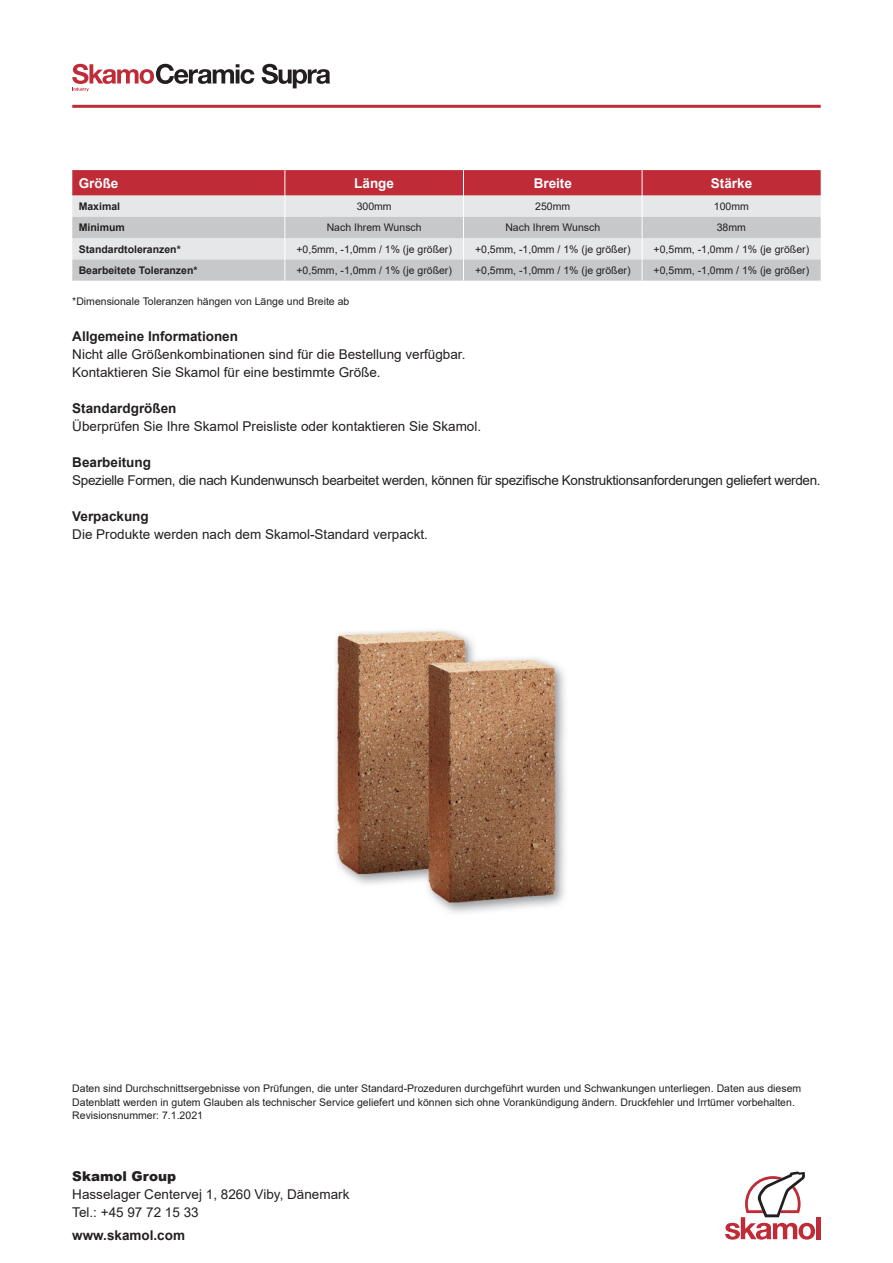
<style>
.page{position:relative;width:893px;height:1263px;background:#fff}
.page>*{position:absolute;margin:0;border:0;box-sizing:border-box;transform-origin:0 0}
.t1{font:13.5px/18px "Arial";color:#231f20}
.t2{font:13.5px "Arial";letter-spacing:-.025em;color:#231f20}
.t3{font:700 13.5px "Arial";color:#231f20}
.t4{font:700 13.5px "Arial";color:#fff}
.t5{font:900 13.5px "Arial";color:#231f20}
.t6{font:10.5px/13.5px "Arial";color:#231f20}
.t7{font:700 10.5px/21.3px "Arial";color:#231f20}
</style>
<div class="page">
<svg style="left:262px;top:64px;width:68px;height:24px"></svg>
<svg style="left:72px;top:64px;width:182px;height:27px"></svg>
<hr style="left:72px;top:105px;width:749px;height:3px;background:#bf2b37">
<div style="left:816px;top:1217px;width:5px;height:22px;background:#bf2b37"></div>
<svg style="left:725px;top:1171px;width:90px;height:68px"></svg>
<svg style="left:72px;top:170px;width:749px;height:111px;background:#d1b0b5"></svg>
<img style="left:336px;top:630px;width:229px;height:283px">
<img style="left:338px;top:631px;width:217px;height:272px">
<p class="t4" style="left:79px;top:173px;width:41px">Größe</p>
<p class="t4" style="left:354px;top:173px;width:41px">Länge</p>
<p class="t4" style="left:534px;top:173px;width:40px">Breite</p>
<p class="t4" style="left:711px;top:173px;width:43px">Stärke</p>
<p class="t7" style="left:79px;top:196px;width:48px">Maximal<br>Minimum</p>
<p class="t6" style="left:357px;top:200px;width:37px">300mm</p>
<p class="t6" style="left:535px;top:200px;width:37px">250mm</p>
<p class="t6" style="left:714px;top:196px;width:37px;line-height:21.3px">100mm<br>38mm</p>
<p class="t6" style="left:296px;top:242px;width:157px">+0,5mm, -1,0mm / 1% (je größer)</p>
<p class="t6" style="left:475px;top:242px;width:157px">+0,5mm, -1,0mm / 1% (je größer)</p>
<p class="t6" style="left:654px;top:242px;width:157px">+0,5mm, -1,0mm / 1% (je größer)</p>
<p class="t6" style="left:296px;top:263px;width:157px">+0,5mm, -1,0mm / 1% (je größer)</p>
<p class="t6" style="left:475px;top:263px;width:157px">+0,5mm, -1,0mm / 1% (je größer)</p>
<p class="t6" style="left:654px;top:263px;width:157px">+0,5mm, -1,0mm / 1% (je größer)</p>
<p class="t6" style="left:327px;top:221px;width:96px">Nach Ihrem Wunsch</p>
<p class="t6" style="left:505px;top:221px;width:96px">Nach Ihrem Wunsch</p>
<p class="t7" style="left:79px;top:238px;width:120px">Standardtoleranzen*<br>Bearbeitete Toleranzen*</p>
<p class="t6" style="left:72px;top:294px;width:279px">*Dimensionale Toleranzen hängen von Länge und Breite ab</p>
<p class="t3" style="left:72px;top:326px;width:167px">Allgemeine Informationen</p>
<p class="t1" style="left:72px;top:345px;width:395px">Nicht alle Größenkombinationen sind für die Bestellung verfügbar.<br>Kontaktieren Sie Skamol für eine bestimmte Größe.</p>
<p class="t3" style="left:72px;top:398px;width:106px">Standardgrößen</p>
<p class="t1" style="left:72px;top:417px;width:410px">Überprüfen Sie Ihre Skamol Preisliste oder kontaktieren Sie Skamol.</p>
<p class="t3" style="left:72px;top:452px;width:80px">Bearbeitung</p>
<p class="t2" style="left:72px;top:471px;width:750px">Spezielle Formen, die nach Kundenwunsch bearbeitet werden, können für spezifische Konstruktionsanforderungen geliefert werden.</p>
<p class="t3" style="left:72px;top:506px;width:78px">Verpackung</p>
<p class="t1" style="left:72px;top:525px;width:357px">Die Produkte werden nach dem Skamol-Standard verpackt.</p>
<p class="t6" style="left:72px;top:1081px;width:730px">Daten sind Durchschnittsergebnisse von Prüfungen, die unter Standard-Prozeduren durchgeführt wurden und Schwankungen unterliegen. Daten aus diesem<br>Datenblatt werden in gutem Glauben als technischer Service geliefert und können sich ohne Vorankündigung ändern. Druckfehler und Irrtümer vorbehalten.<br>Revisionsnummer: 7.1.2021</p>
<p class="t5" style="left:72px;top:1166px;width:105px">Skamol Group</p>
<p class="t1" style="left:72px;top:1185px;width:279px">Hasselager Centervej 1, 8260 Viby, Dänemark<br>Tel.: +45 97 72 15 33</p>
<p class="t3" style="left:72px;top:1225px;width:114px">www.skamol.com</p>
</div>
